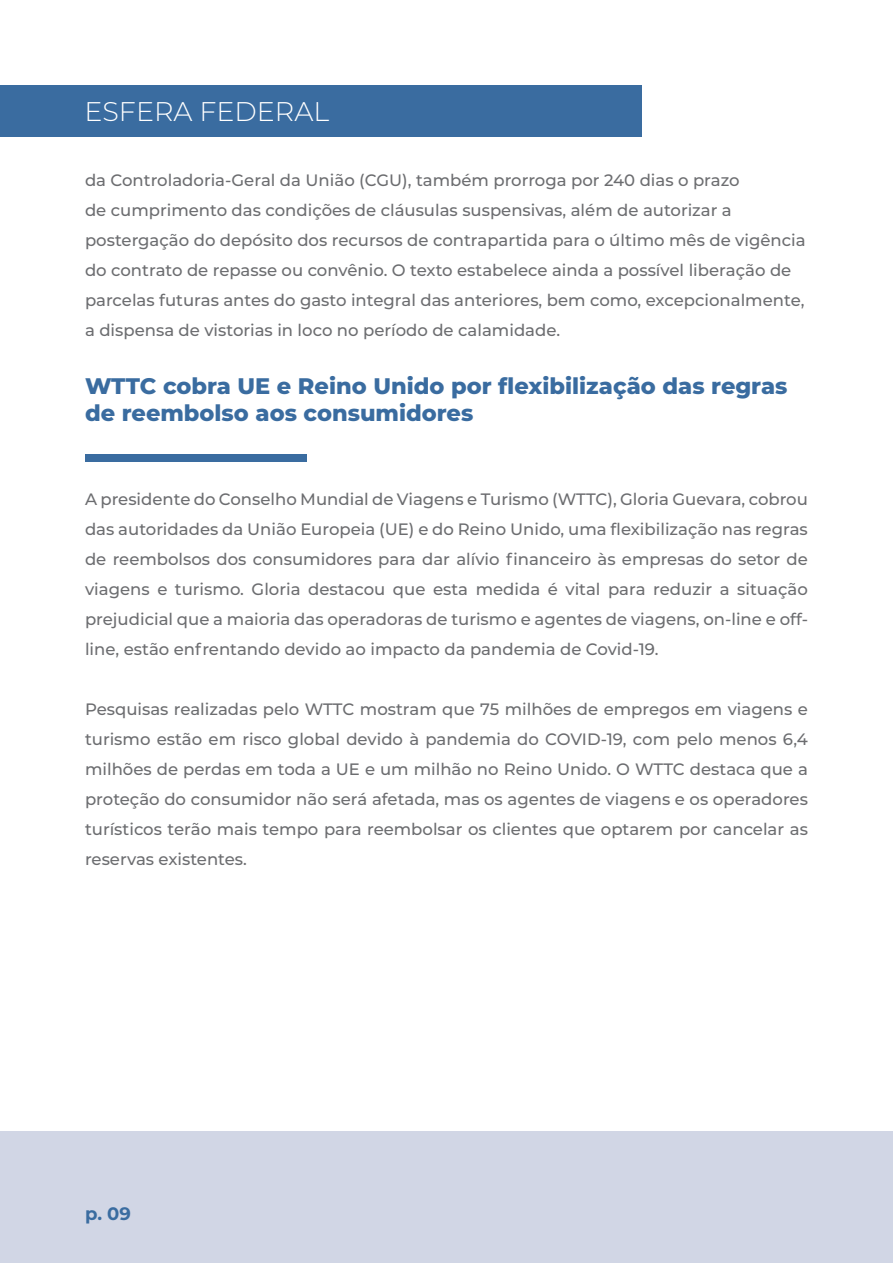
<style>
.page{position:relative;width:893px;height:1263px;background:#fff}
.page>*{position:absolute;margin:0;border:0;box-sizing:border-box;transform-origin:0 0}
.t1{font:300 27px "Montserrat";color:#fff}
.t2{font:800 22.5px/27px "Montserrat";color:#3a6ca0}
.t3{font:700 18px "Montserrat";color:#3a6ca0}
.t4{font:500 16.5px/30px "Montserrat";color:#6c6d70;text-align:justify}
</style>
<div class="page">
<div style="left:0;top:1131px;width:893px;height:132px;background:#d1d6e5"></div>
<div style="left:0;top:85px;width:641px;height:51px;background:#3a6ca0"></div>
<div style="left:85px;top:454px;width:222px;height:8px;background:#3a6ca0"></div>
<h1 class="t1" style="left:84px;top:93px;width:246px">ESFERA FEDERAL</h1>
<p class="t4" style="left:85px;top:165px;width:722px;text-align:left">da Controladoria-Geral da União (CGU), também prorroga por 240 dias o prazo<br>de cumprimento das condições de cláusulas suspensivas, além de autorizar a postergação do depósito dos recursos de contrapartida para o último mês de vigência do contrato de repasse ou convênio. O texto estabelece ainda a possível liberação de parcelas futuras antes do gasto integral das anteriores, bem como, excepcionalmente, a dispensa de vistorias in loco no período de calamidade.</p>
<h2 class="t2" style="left:85px;top:371px;width:704px">WTTC cobra UE e Reino Unido por flexibilização das regras de reembolso aos consumidores</h2>
<p class="t4" style="left:85px;top:483px;width:724px">A presidente do Conselho Mundial de Viagens e Turismo (WTTC), Gloria Guevara, cobrou das autoridades da União Europeia (UE) e do Reino Unido, uma flexibilização nas regras de reembolsos dos consumidores para dar alívio financeiro às empresas do setor de viagens e turismo. Gloria destacou que esta medida é vital para reduzir a situação prejudicial que a maioria das operadoras de turismo e agentes de viagens, on-line e off&shy;line, estão enfrentando devido ao impacto da pandemia de Covid-19.</p>
<p class="t4" style="left:85px;top:693px;width:724px">Pesquisas realizadas pelo WTTC mostram que 75 milhões de empregos em viagens e turismo estão em risco global devido à pandemia do COVID-19, com pelo menos 6,4 milhões de perdas em toda a UE e um milhão no Reino Unido. O WTTC destaca que a proteção do consumidor não será afetada, mas os agentes de viagens e os operadores turísticos terão mais tempo para reembolsar os clientes que optarem por cancelar as reservas existentes.</p>
<p class="t3" style="left:85px;top:1201px;width:47px">p. 09</p>
</div>
